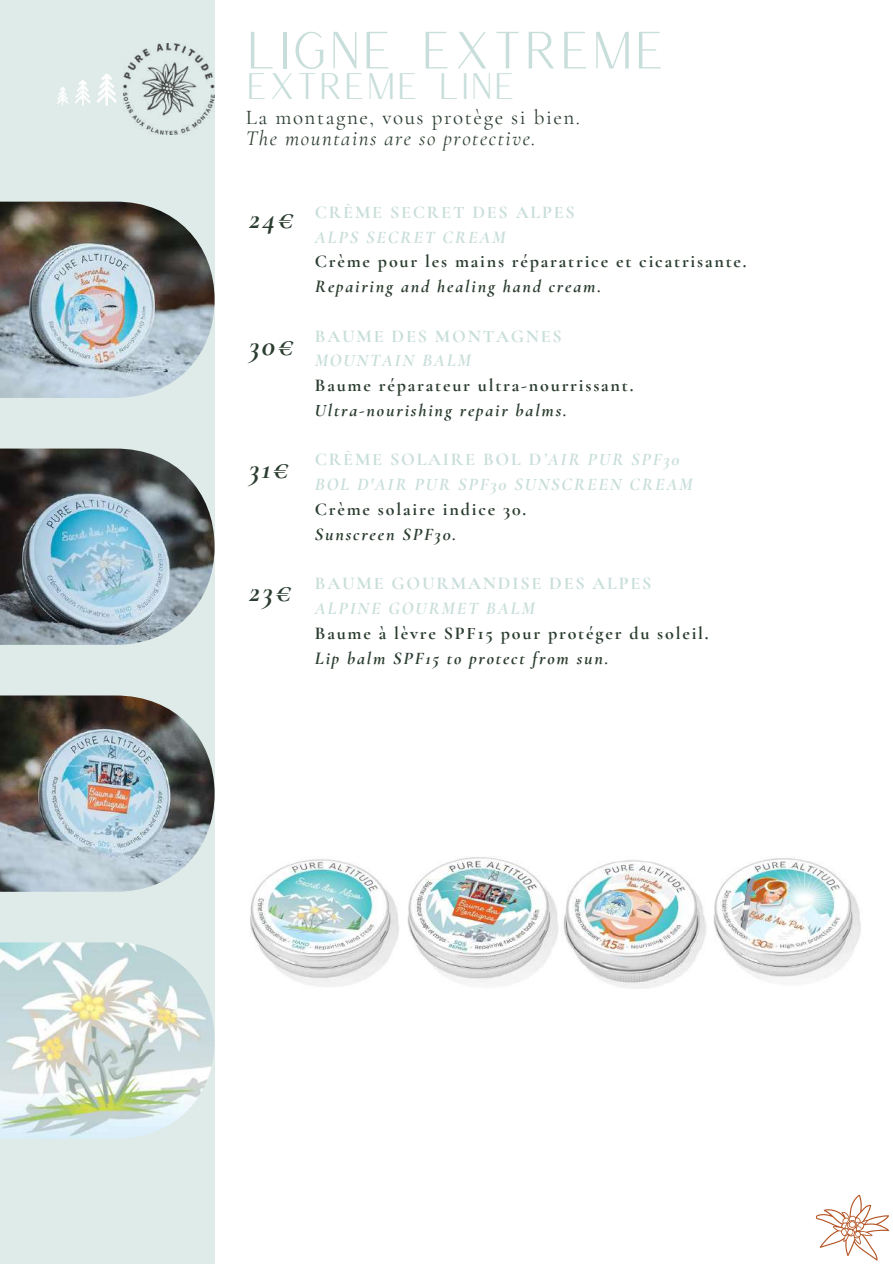
<style>
.page{position:relative;width:893px;height:1264px;background:#fff}
.page>*{position:absolute;margin:0;border:0;box-sizing:border-box;transform-origin:0 0}
.t1{font:51px "Versailles";color:#c8deda}
.t2{font:36px "Versailles";color:#c8deda}
.t3{font:italic 700 30px "Cormorant Garamond";letter-spacing:.075em;color:#2b3d30}
.t4{font:21px "Cormorant Garamond";letter-spacing:.075em;color:#2b3d30}
.t5{font:italic 21px "Cormorant Garamond";letter-spacing:.075em;color:#2b3d30}
.t6{font:700 18px "Cormorant Garamond";letter-spacing:.1em;color:#2b3d30}
.t7{font:italic 700 18px/24.8px "Cormorant Garamond";letter-spacing:.1em;color:#c8deda}
.t8{font:italic 700 18px "Cormorant Garamond";letter-spacing:.1em;color:#2b3d30}
.t9{font:700 18px "Cormorant Garamond";letter-spacing:.1em;color:#c8deda}
.s1{font-style:normal}
</style>
<div class="page">
<div style="left:0;top:0;width:214px;height:1263px;background:#deebe8"></div>
<img style="left:0;top:202px;width:214px;height:196px">
<img style="left:0;top:448px;width:214px;height:197px">
<img style="left:0;top:695px;width:214px;height:196px">
<img style="left:0;top:942px;width:214px;height:196px">
<img style="left:123px;top:44px;width:91px;height:91px">
<img style="left:57px;top:73px;width:60px;height:33px">
<svg style="left:815px;top:1194px;width:75px;height:67px"></svg>
<img style="left:250px;top:857px;width:611px;height:131px">
<h1 class="t1" style="left:246px;top:17px;width:421px">LIGNE EXTREME</h1>
<h2 class="t2" style="left:246px;top:63px;width:272px">EXTREME LINE</h2>
<p class="t4" style="left:246px;top:105px;width:336px">La montagne, vous protège si bien.</p>
<p class="t5" style="left:246px;top:125px;width:291px">The mountains are so protective.</p>
<h3 class="t3" style="left:249px;top:200px;width:46px">24€</h3>
<h3 class="t3" style="left:249px;top:327px;width:46px">30€</h3>
<h3 class="t3" style="left:249px;top:450px;width:42px">31€</h3>
<h3 class="t3" style="left:249px;top:573px;width:44px">23€</h3>
<p class="t9" style="left:315px;top:201px;width:261px">CRÈME SECRET DES ALPES</p>
<p class="t7" style="left:315px;top:224px;width:192px">ALPS SECRET CREAM</p>
<p class="t6" style="left:315px;top:251px;width:433px">Crème pour les mains réparatrice et cicatrisante.</p>
<p class="t8" style="left:315px;top:275px;width:288px">Repairing and healing hand cream.</p>
<p class="t9" style="left:315px;top:325px;width:248px">BAUME DES MONTAGNES</p>
<p class="t7" style="left:315px;top:348px;width:158px">MOUNTAIN BALM</p>
<p class="t6" style="left:315px;top:374px;width:320px">Baume réparateur ultra-nourrissant.</p>
<p class="t8" style="left:315px;top:399px;width:253px">Ultra-nourishing repair balms.</p>
<p class="t7" style="left:315px;top:447px;width:379px"><span class="s1">CRÈME SOLAIRE BOL D</span>’AIR PUR SPF30<br>BOL D'AIR PUR SPF30 SUNSCREEN CREAM</p>
<p class="t6" style="left:315px;top:498px;width:213px">Crème solaire indice 30.</p>
<p class="t8" style="left:315px;top:523px;width:143px">Sunscreen SPF30.</p>
<p class="t9" style="left:315px;top:572px;width:338px">BAUME GOURMANDISE DES ALPES</p>
<p class="t7" style="left:315px;top:596px;width:221px">ALPINE GOURMET BALM</p>
<p class="t6" style="left:315px;top:622px;width:395px">Baume à lèvre SPF15 pour protéger du soleil.</p>
<p class="t8" style="left:315px;top:647px;width:295px">Lip balm SPF15 to protect from sun.</p>
</div>
